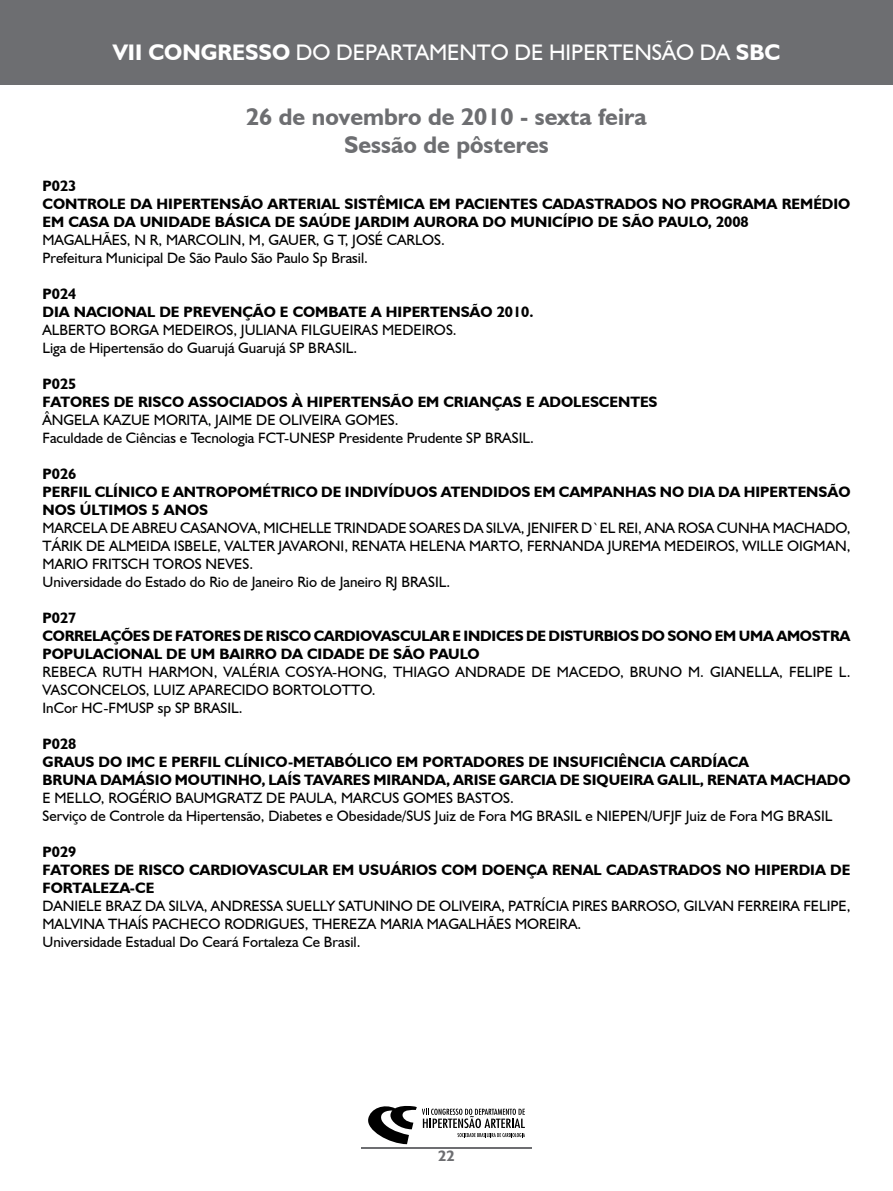
<style>
.page{position:relative;width:893px;height:1191px;background:#fff}
.page>*{position:absolute;margin:0;border:0;box-sizing:border-box;transform-origin:0 0}
.t1{font:700 24px/28.8px "Humanist 521 BT";color:#6d6e71;text-align:center}
.t2{font:22.5px "Humanist 521 BT";color:#fff}
.t3{font:700 22.5px "Humanist 521 BT";color:#fff}
.t4{font:15px/18px "Humanist 521 BT";color:#000}
.t5{font:700 15px/18px "Humanist 521 BT";color:#000}
.t6{font:700 15px "Humanist 521 BT";color:#6d6e71}
.s1{font-weight:700}
</style>
<div class="page">
<hr style="left:361px;top:1147px;width:170px;height:2px;background:#6d6e71">
<div style="left:0;top:0;width:893px;height:85px;background:#6d6e71"></div>
<svg style="left:368px;top:1106px;width:157px;height:38px"></svg>
<h2 class="t3" style="left:113px;top:38px;width:69px">VII Congresso</h2>
<h2 class="t2" style="left:296px;top:38px;width:72px">do Departamento</h2>
<h2 class="t2" style="left:514px;top:38px;width:71px">de Hipertens</h2>
<h2 class="t2" style="left:662px;top:38px;width:120px">ão da <span class="s1">SBC</span></h2>
<h1 class="t1" style="left:246px;top:101px;width:402px">26 de novembro de 2010 - sexta feira<br>Sessão de pôsteres</h1>
<p class="t5" style="left:43px;top:176px;width:809px">P023<br>CONTROLE DA HIPERTENSÃO ARTERIAL SISTÊMICA EM PACIENTES CADASTRADOS NO PROGRAMA REMÉDIO<br>EM CASA DA UNIDADE BÁSICA DE SAÚDE JARDIM AURORA DO MUNICÍPIO DE SÃO PAULO, 2008</p>
<p class="t4" style="left:43px;top:230px;width:404px">MAGALHÃES, N R, MARCOLIN, M, GAUER, G T, JOSÉ CARLOS.<br>Prefeitura Municipal De São Paulo São Paulo Sp Brasil.</p>
<p class="t5" style="left:43px;top:284px;width:492px">P024<br>DIA NACIONAL DE PREVENÇÃO E COMBATE A HIPERTENSÃO 2010.</p>
<p class="t4" style="left:43px;top:320px;width:416px">ALBERTO BORGA MEDEIROS, JULIANA FILGUEIRAS MEDEIROS.<br>Liga de Hipertensão do Guarujá Guarujá SP BRASIL.</p>
<p class="t5" style="left:43px;top:374px;width:617px">P025<br>FATORES DE RISCO ASSOCIADOS À HIPERTENSÃO EM CRIANÇAS E ADOLESCENTES</p>
<p class="t4" style="left:43px;top:410px;width:493px">ÂNGELA KAZUE MORITA, JAIME DE OLIVEIRA GOMES.<br>Faculdade de Ciências e Tecnologia FCT-UNESP Presidente Prudente SP BRASIL.</p>
<p class="t5" style="left:43px;top:464px;width:809px">P026<br>PERFIL CLÍNICO E ANTROPOMÉTRICO DE INDIVÍDUOS ATENDIDOS EM CAMPANHAS NO DIA DA HIPERTENSÃO<br>NOS ÚLTIMOS 5 ANOS</p>
<p class="t4" style="left:43px;top:518px;width:809px">MARCELA DE ABREU CASANOVA, MICHELLE TRINDADE SOARES DA SILVA, JENIFER D`EL REI, ANA ROSA CUNHA MACHADO, TÁRIK DE ALMEIDA ISBELE, VALTER JAVARONI, RENATA HELENA MARTO, FERNANDA JUREMA MEDEIROS, WILLE OIGMAN, MARIO FRITSCH TOROS NEVES.<br>Universidade do Estado do Rio de Janeiro Rio de Janeiro RJ BRASIL.</p>
<p class="t5" style="left:43px;top:608px;width:809px">P027<br>CORRELAÇÕES DE FATORES DE RISCO CARDIOVASCULAR E INDICES DE DISTURBIOS DO SONO EM UMA AMOSTRA<br>POPULACIONAL DE UM BAIRRO DA CIDADE DE SÃO PAULO</p>
<p class="t4" style="left:43px;top:662px;width:809px">REBECA RUTH HARMON, VALÉRIA COSYA-HONG, THIAGO ANDRADE DE MACEDO, BRUNO M. GIANELLA, FELIPE L.<br>VASCONCELOS, LUIZ APARECIDO BORTOLOTTO.<br>InCor HC-FMUSP sp SP BRASIL.</p>
<p class="t5" style="left:43px;top:734px;width:809px">P028<br>GRAUS DO IMC E PERFIL CLÍNICO-METABÓLICO EM PORTADORES DE INSUFICIÊNCIA CARDÍACA<br>BRUNA DAMÁSIO MOUTINHO, LAÍS TAVARES MIRANDA, ARISE GARCIA DE SIQUEIRA GALIL, RENATA MACHADO</p>
<p class="t4" style="left:43px;top:788px;width:791px">E MELLO, ROGÉRIO BAUMGRATZ DE PAULA, MARCUS GOMES BASTOS.<br>Serviço de Controle da Hipertensão, Diabetes e Obesidade/SUS Juiz de Fora MG BRASIL e NIEPEN/UFJF Juiz de Fora MG BRASIL</p>
<p class="t5" style="left:43px;top:842px;width:809px">P029<br>FATORES DE RISCO CARDIOVASCULAR EM USUÁRIOS COM DOENÇA RENAL CADASTRADOS NO HIPERDIA DE<br>FORTALEZA-CE</p>
<p class="t4" style="left:43px;top:896px;width:809px">DANIELE BRAZ DA SILVA, ANDRESSA SUELLY SATUNINO DE OLIVEIRA, PATRÍCIA PIRES BARROSO, GILVAN FERREIRA FELIPE,<br>MALVINA THAÍS PACHECO RODRIGUES, THEREZA MARIA MAGALHÃES MOREIRA.<br>Universidade Estadual Do Ceará Fortaleza Ce Brasil.</p>
<p class="t6" style="left:438px;top:1146px;width:18px">22</p>
</div>
